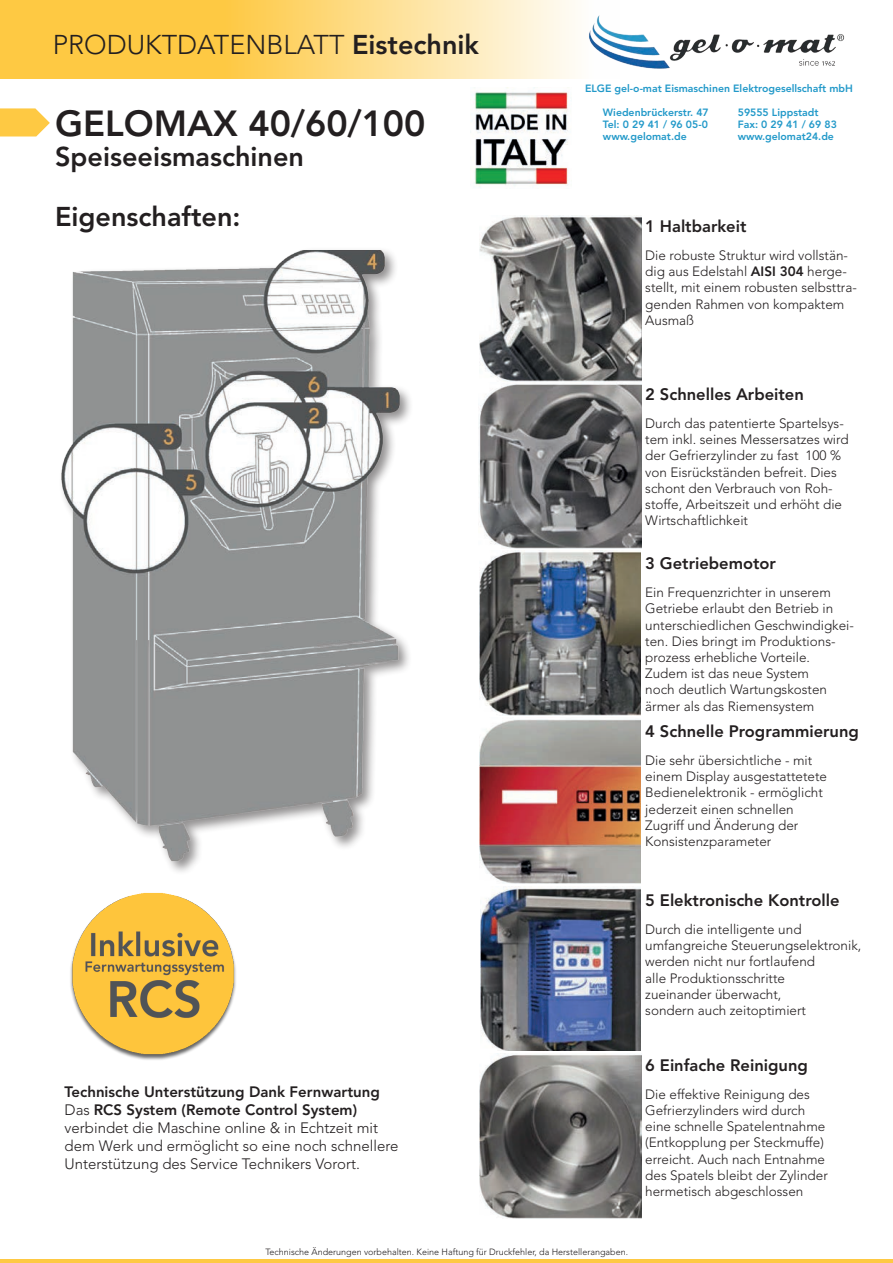
<style>
.page{position:relative;width:893px;height:1263px;background:#fff}
.page>*{position:absolute;margin:0;border:0;box-sizing:border-box;transform-origin:0 0}
.t1{font:800 36px "Avenir LT Std";color:#231f20}
.t2{font:800 27px "Avenir LT Std";color:#231f20}
.t3{font:300 27px "Avenir LT Std";color:#231f20}
.t4{font:800 16.5px "Avenir LT Std";color:#231f20}
.t5{font:300 15px/18px "Avenir LT Std";color:#231f20}
.t6{font:300 13.5px/16.2px "Avenir LT Std";color:#231f20}
.t7{font:800 10.5px/12px "Avenir LT Std";color:#2299c9}
.t8{font:300 9px "Avenir LT Std";color:#231f20}
.s1{font-weight:800}
</style>
<div class="page">
<svg style="left:0;top:0;width:576px;height:79px;background:#fed879"></svg>
<hr style="left:0;top:1259px;width:893px;height:4px;background:#fec943">
<img style="left:589px;top:15px;width:256px;height:54px">
<svg style="left:0;top:108px;width:50px;height:28px"></svg>
<img style="left:474px;top:87px;width:95px;height:101px">
<img style="left:61px;top:250px;width:342px;height:622px">
<img style="left:479px;top:215px;width:162px;height:166px">
<img style="left:478px;top:384px;width:163px;height:164px">
<img style="left:479px;top:550px;width:162px;height:166px">
<img style="left:479px;top:719px;width:162px;height:164px">
<img style="left:480px;top:886px;width:161px;height:164px">
<img style="left:479px;top:1053px;width:162px;height:166px">
<img style="left:70px;top:892px;width:166px;height:168px">
<h2 class="t3" style="left:53px;top:29px;width:428px">PRODUKTDATENBLATT <span class="s1">Eistechnik</span></h2>
<h1 class="t1" style="left:55px;top:102px;width:372px">GELOMAX 40/60/100</h1>
<h2 class="t2" style="left:55px;top:140px;width:251px">Speiseeismaschinen</h2>
<h2 class="t2" style="left:55px;top:200px;width:187px">Eigenschaften:</h2>
<p class="t5" style="left:65px;top:1083px;width:335px"><span class="s1">Technische Unterstützung Dank Fernwartung </span>Das <span class="s1">RCS System (Remote Control System) </span>verbindet die Maschine online &amp; in Echtzeit mit dem Werk und ermöglicht so eine noch schnellere Unterstützung des Service Technikers Vorort.</p>
<p class="t7" style="left:585px;top:83px;width:269px">ELGE gel-o-mat Eismaschinen Elektrogesellschaft mbH</p>
<p class="t7" style="left:738px;top:107px;width:101px">59555 Lippstadt<br>Fax: 0 29 41 / 69 83 www.gelomat24.de</p>
<p class="t7" style="left:603px;top:107px;width:107px">Wiedenbrückerstr. 47<br>Tel: 0 29 41 / 96 05-0</p>
<p class="t7" style="left:603px;top:131px;width:85px">www.gelomat.de</p>
<p class="t4" style="left:645px;top:216px;width:103px">1 Haltbarkeit</p>
<p class="t6" style="left:645px;top:247px;width:213px">Die robuste Struktur wird vollstän&shy;dig aus Edelstahl <span class="s1">AISI 304</span> herge&shy;stellt, mit einem robusten selbsttra&shy;genden Rahmen von kompaktem<br>Ausmaß</p>
<p class="t4" style="left:645px;top:384px;width:160px">2 Schnelles Arbeiten</p>
<p class="t6" style="left:645px;top:415px;width:205px">Durch das patentierte Spartelsys&shy;tem inkl. seines Messersatzes wird der Gefrierzylinder zu fast 100 % von Eisrückständen befreit. Dies schont den Verbrauch von Roh&shy;stoffe, Arbeitszeit und erhöht die<br>Wirtschaftlichkeit</p>
<p class="t4" style="left:645px;top:553px;width:132px">3 Getriebemotor</p>
<p class="t6" style="left:645px;top:584px;width:210px">Ein Frequenzrichter in unserem<br>Getriebe erlaubt den Betrieb in unterschiedlichen Geschwindigkei&shy;ten. Dies bringt im Produktions&shy;prozess erhebliche Vorteile.<br>Zudem ist das neue System<br>noch deutlich Wartungskosten ärmer als das Riemensystem</p>
<p class="t4" style="left:645px;top:721px;width:215px">4 Schnelle Programmierung</p>
<p class="t6" style="left:645px;top:752px;width:183px">Die sehr übersichtliche - mit einem Display ausgestattetete<br>Bedienelektronik - ermöglicht jederzeit einen schnellen<br>Zugriff und Änderung der<br>Konsistenzparameter</p>
<p class="t4" style="left:645px;top:890px;width:196px">5 Elektronische Kontrolle</p>
<p class="t6" style="left:645px;top:921px;width:218px">Durch die intelligente und umfangreiche Steuerungselektronik, werden nicht nur fortlaufend<br>alle Produktionsschritte<br>zueinander überwacht,<br>sondern auch zeitoptimiert</p>
<p class="t4" style="left:645px;top:1055px;width:164px">6 Einfache Reinigung</p>
<p class="t6" style="left:645px;top:1086px;width:184px">Die effektive Reinigung des<br>Gefrierzylinders wird durch eine schnelle Spatelentnahme (Entkopplung per Steckmuffe) erreicht. Auch nach Entnahme des Spatels bleibt der Zylinder hermetisch abgeschlossen</p>
<p class="t8" style="left:265px;top:1246px;width:364px">Technische Änderungen vorbehalten. Keine Haftung für Druckfehler, da Herstellerangaben.</p>
</div>
